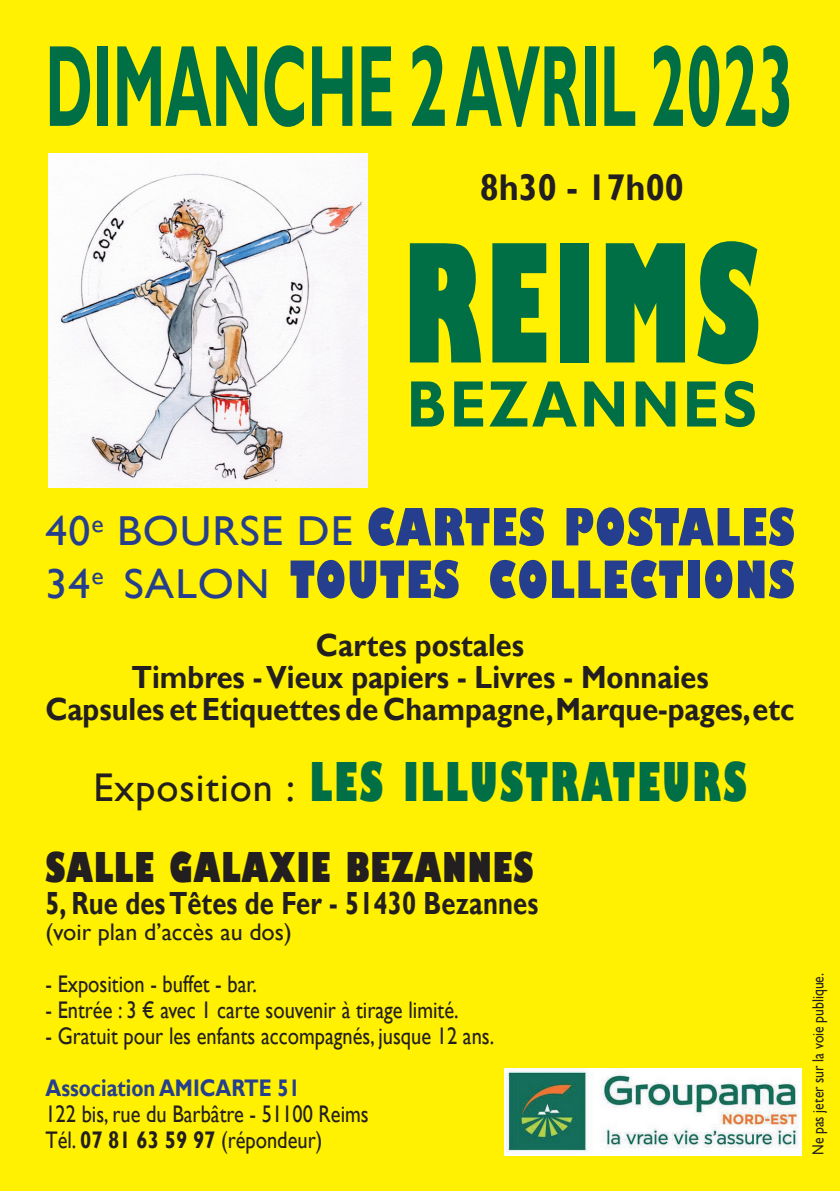
<style>
.page{position:relative;width:840px;height:1191px;background:#fff}
.page>*{position:absolute;margin:0;border:0;box-sizing:border-box;transform-origin:0 0}
.t1{font:800 condensed 160px "Gill Sans";letter-spacing:.035em;color:#016f45;scale:.8 1}
.t2{font:700 116.4px "Gill Sans";color:#016f45;scale:.51 1}
.t3{font:700 66px "Gill Sans";letter-spacing:.05em;color:#016f45;scale:.87 1}
.t4{font:800 condensed 52px "Gill Sans";letter-spacing:.05em;color:#016f45;scale:.9 1}
.t5{font:800 condensed 50.2px "Gill Sans";letter-spacing:.025em;color:#253f8e;scale:1.05 1}
.t6{font:800 condensed 40px "Gill Sans";letter-spacing:.025em;color:#231f20}
.t7{font:700 37.2px "Gill Sans";color:#231f20;scale:.93 1}
.t8{font:700 32px "Gill Sans";color:#231f20;scale:.9 1}
.t9{font:700 32px "Gill Sans";color:#231f20;scale:.8 1}
.t10{font:24px "Gill Sans";color:#231f20;scale:.85 1}
.t11{font:24px "Gill Sans";color:#231f20}
.t12{font:700 24px "Gill Sans";color:#253f8e;scale:.85 1}
.t13{font:16px "Gill Sans";color:#231f20;scale:.85 1}
.s1{font-weight:400;font-stretch:normal;font-size:41.8px}
.s2{font-weight:400;font-stretch:normal;font-size:40px;color:#231f20}
.s3{font-weight:700}
</style>
<div class="page">
<div style="left:0;top:0;width:839px;height:1191px;background:#fff101"></div>
<img style="left:48px;top:154px;width:320px;height:334px">
<img style="left:504px;top:1068px;width:297px;height:87px">
<p class="t2" style="left:45px;top:17px;width:1469px">DIMANCHE 2 AVRIL 2023</p>
<p class="t7" style="left:479px;top:165px;width:220px">8h30 - 17h00</p>
<p class="t1" style="left:403px;top:203px;width:447px">REIMS</p>
<p class="t3" style="left:406px;top:364px;width:403px">BEZANNES</p>
<p class="t5" style="left:45px;top:495px;width:714px"><span class="s1">40</span><sup>e</sup> <span class="s1">BOURSE DE</span> CARTES POSTALES</p>
<p class="t5" style="left:45px;top:548px;width:714px"><span class="s1">34</span><sup>e</sup> <span class="s1">SALON</span> TOUTES COLLECTIONS</p>
<p class="t8" style="left:316px;top:626px;width:233px">Cartes postales</p>
<p class="t8" style="left:131px;top:658px;width:642px">Timbres - Vieux papiers - Livres - Monnaies</p>
<p class="t8" style="left:45px;top:690px;width:833px">Capsules et Etiquettes de Champagne, Marque-pages, etc</p>
<p class="t4" style="left:93px;top:749px;width:727px"><span class="s2">Exposition :</span> LES ILLUSTRATEURS</p>
<p class="t6" style="left:45px;top:842px;width:489px">SALLE GALAXIE BEZANNES</p>
<p class="t9" style="left:45px;top:883px;width:617px">5, Rue des Têtes de Fer - 51430 Bezannes</p>
<p class="t11" style="left:45px;top:917px;width:248px">(voir plan d’accès au dos)</p>
<p class="t10" style="left:45px;top:969px;width:250px">- Exposition - buffet - bar.</p>
<p class="t10" style="left:45px;top:995px;width:487px">- Entrée : 3 € avec 1 carte souvenir à tirage limité.</p>
<p class="t10" style="left:45px;top:1021px;width:529px">- Gratuit pour les enfants accompagnés, jusque 12 ans.</p>
<p class="t12" style="left:45px;top:1073px;width:301px">Association AMICARTE 51</p>
<p class="t10" style="left:45px;top:1099px;width:382px">122 bis, rue du Barbâtre - 51100 Reims</p>
<p class="t10" style="left:45px;top:1125px;width:327px">Tél. <span class="s3">07 81 63 59 97</span> (répondeur)</p>
<p class="t13" style="left:808px;top:1155px;width:216px;rotate:-90deg">Ne pas jeter sur la voie publique.</p>
</div>
